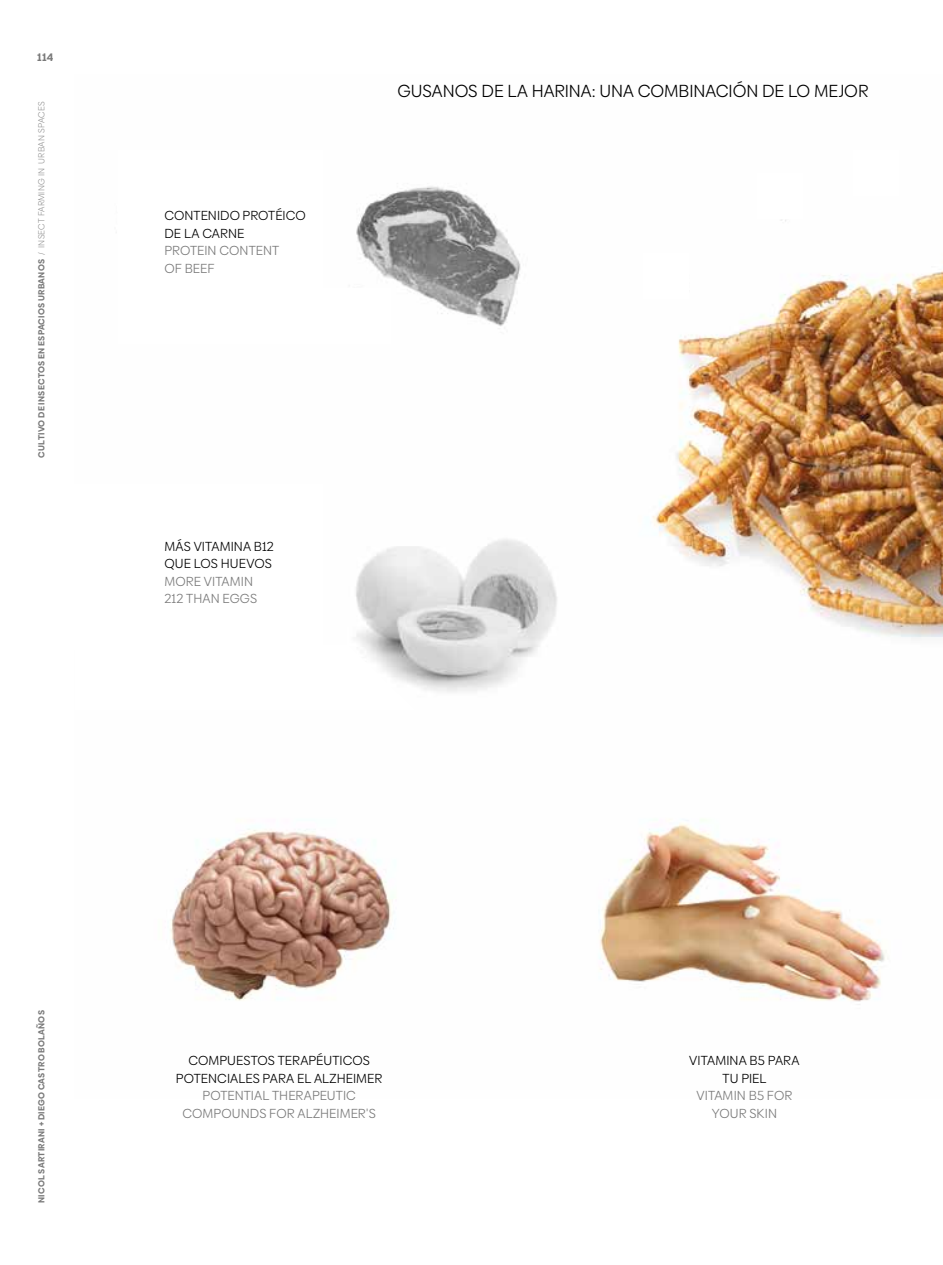
<style>
.page{position:relative;width:943px;height:1265px;background:#fff}
.page>*{position:absolute;margin:0;border:0;box-sizing:border-box;transform-origin:0 0}
.t1{font:17.5px "Biennale";letter-spacing:-.005em;color:#000}
.t2{font:13.12px/17.5px "Biennale";letter-spacing:.005em;color:#000}
.t3{font:13.12px/17.5px "Biennale";letter-spacing:.005em;color:#797979}
.t4{font:700 10.85px "Biennale";color:#797979}
.t5{font:700 8.75px "Biennale";letter-spacing:.03em;color:#797979}
.s1{font-weight:300}
</style>
<div class="page">
<img style="left:170px;top:186px;width:773px;height:819px">
<div style="left:853px;top:150px;width:46px;height:46px;background:#fff"></div>
<div style="left:756px;top:173px;width:46px;height:46px;background:#fff"></div>
<div style="left:643px;top:253px;width:45px;height:45px;background:#fff"></div>
<div style="left:118px;top:289px;width:273px;height:55px;background:#fff"></div>
<svg style="left:170px;top:644px;width:245px;height:66px"></svg>
<div style="left:118px;top:150px;width:204px;height:166px;background:#fff"></div>
<div style="left:74px;top:484px;width:248px;height:166px;background:#fff"></div>
<p class="t4" style="left:37px;top:50px;width:18px">114</p>
<p class="t5" style="left:36px;top:458px;width:357px;rotate:-90deg">CULTIVO DE INSECTOS EN ESPACIOS URBANOS <span class="s1">/ INSECT FARMING IN URBAN SPACES</span></p>
<p class="t2" style="left:164px;top:207px;width:143px">CONTENIDO PROTÉICO<br>DE LA CARNE</p>
<p class="t3" style="left:164px;top:242px;width:116px">PROTEIN CONTENT<br>OF BEEF</p>
<h1 class="t1" style="left:397px;top:81px;width:472px">GUSANOS DE LA HARINA: UNA COMBINACIÓN DE LO MEJOR</h1>
<p class="t2" style="left:164px;top:538px;width:111px">MÁS VITAMINA B12<br>QUE LOS HUEVOS</p>
<p class="t3" style="left:164px;top:573px;width:94px">MORE VITAMIN<br>212 THAN EGGS</p>
<p class="t5" style="left:36px;top:1203px;width:194px;rotate:-90deg">NICOL SARTIRANI + DIEGO CASTRO BOLAÑOS</p>
<p class="t2" style="left:176px;top:1052px;width:208px;text-align:center">COMPUESTOS TERAPÉUTICOS<br>POTENCIALES PARA EL ALZHEIMER</p>
<p class="t3" style="left:182px;top:1087px;width:195px;text-align:center">POTENTIAL THERAPEUTIC<br>COMPOUNDS FOR ALZHEIMER'S</p>
<p class="t2" style="left:689px;top:1052px;width:112px;text-align:center">VITAMINA B5 PARA<br>TU PIEL</p>
<p class="t3" style="left:696px;top:1087px;width:97px;text-align:center">VITAMIN B5 FOR<br>YOUR SKIN</p>
</div>
